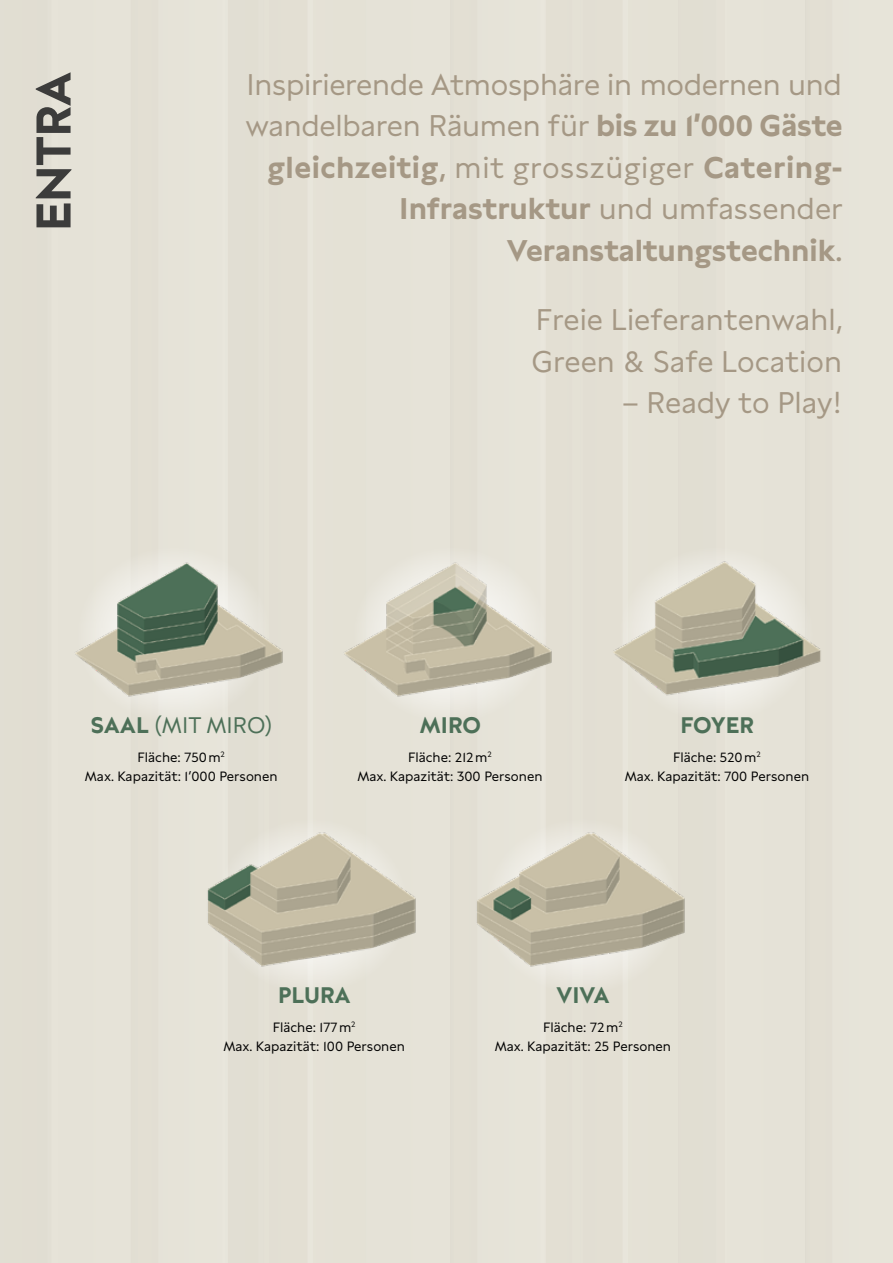
<style>
.page{position:relative;width:893px;height:1263px;background:#e5e2d7}
.page>*{position:absolute;margin:0;border:0;box-sizing:border-box;transform-origin:0 0}
.t1{font:29.85px/41.4px "Entra Grotesk";letter-spacing:-.01em;color:#a59885;text-align:right}
.t2{font:700 22.5px "Entra Grotesk";color:#4d7058}
.t3{font:22.5px "Entra Grotesk";color:#4d7058}
.t4{font:13.5px/18.9px "Entra Grotesk";color:#000;text-align:center}
.s1{font-weight:700}
.s2{font-style:inherit}
</style>
<div class="page">
<svg style="left:36px;top:72px;width:35px;height:155px"></svg>
<div style="left:77px;top:547px;width:194px;height:176px;background:#e8e6dc;border-radius:50%"></div>
<div style="left:353px;top:547px;width:194px;height:176px;background:#e8e5db;border-radius:50%"></div>
<img style="left:75px;top:562px;width:208px;height:140px">
<img style="left:207px;top:830px;width:209px;height:144px">
<img style="left:344px;top:562px;width:208px;height:140px">
<img style="left:476px;top:832px;width:209px;height:142px">
<img style="left:613px;top:561px;width:208px;height:143px">
<p class="t1" style="left:246px;top:61px;width:599px">Inspirierende Atmosphäre in modernen und wandelbaren Räumen für <span class="s1">bis zu 1’000 Gäste gleichzeitig</span><span class="s2">,</span> mit grosszügiger <span class="s1">Catering-Infrastruktur</span> und umfassender <span class="s1">Veranstaltungstechnik</span><span class="s2">.</span></p>
<p class="t1" style="left:531px;top:297px;width:313px;text-align:left">Freie Lieferantenwahl,<br>Green &amp; Safe Location</p>
<p class="t1" style="left:622px;top:380px;width:221px">– Ready to Play!</p>
<p class="t3" style="left:91px;top:708px;width:182px"><span class="s1">SAAL</span> (MIT MIRO)</p>
<p class="t4" style="left:85px;top:746px;width:194px">Fläche: 750m<sup>2<br></sup>Max. Kapazität: 1’000 Personen</p>
<p class="t2" style="left:419px;top:708px;width:63px">MIRO</p>
<p class="t4" style="left:357px;top:746px;width:187px">Fläche: 212m<sup>2<br></sup>Max. Kapazität: 300 Personen</p>
<p class="t2" style="left:680px;top:708px;width:75px">FOYER</p>
<p class="t4" style="left:625px;top:746px;width:186px">Fläche: 520m<sup>2<br></sup>Max. Kapazität: 700 Personen</p>
<p class="t2" style="left:278px;top:978px;width:74px">PLURA</p>
<p class="t4" style="left:223px;top:1016px;width:183px">Fläche: 177m<sup>2<br></sup>Max. Kapazität: 100 Personen</p>
<p class="t2" style="left:556px;top:978px;width:55px">VIVA</p>
<p class="t4" style="left:495px;top:1016px;width:178px">Fläche: 72m<sup>2<br></sup>Max. Kapazität: 25 Personen</p>
</div>
